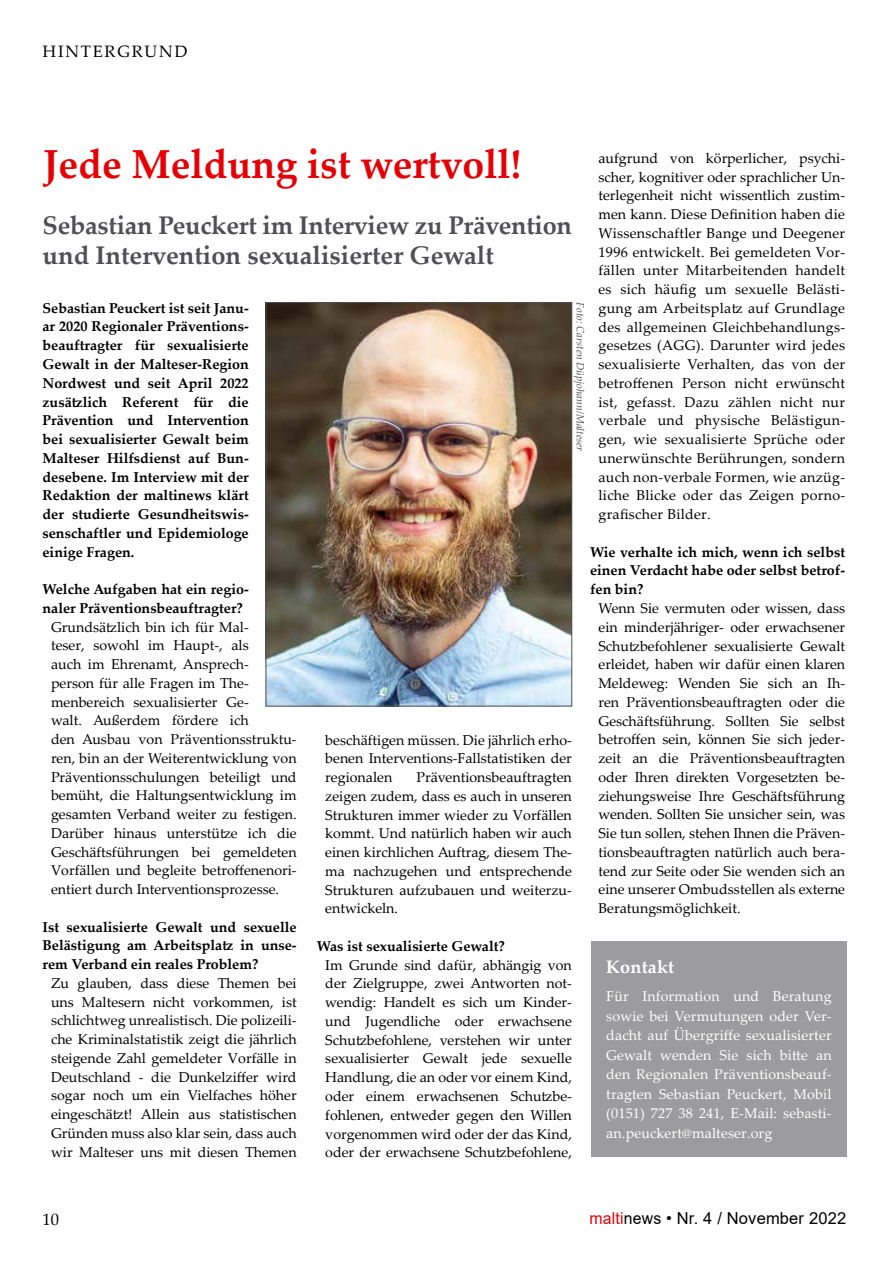
<style>
.page{position:relative;width:893px;height:1263px;background:#fff}
.page>*{position:absolute;margin:0;border:0;box-sizing:border-box;transform-origin:0 0}
.t1{font:700 40.5px "Palatino Linotype";color:#e60005}
.t2{font:700 25.5px/30px "Palatino Linotype";letter-spacing:-.01em;color:#504f53}
.t3{font:700 18px "Palatino Linotype";letter-spacing:.01em;color:#fff}
.t4{font:16.5px "Arial";letter-spacing:.01em;color:#000;scale:.96 1}
.t5{font:16.5px "Palatino Linotype";letter-spacing:.11em;color:#000}
.t6{font:14.25px/18.8px "Palatino Linotype";color:#000;text-align:justify}
.t7{font:700 14.25px/18.8px "Palatino Linotype";color:#000;text-align:justify}
.t8{font:14.25px/19.5px "Palatino Linotype";letter-spacing:.01em;color:#fff;text-align:justify}
.t9{font:italic 10.5px "Palatino Linotype";color:#504f53}
.s1{color:#e60005}
</style>
<div class="page">
<div style="left:591px;top:941px;width:255px;height:216px;background:#9c9ca0"></div>
<img style="left:268px;top:304px;width:302px;height:400px">
<div style="left:266px;top:302px;width:306px;height:404px;border:1px solid #504f53"></div>
<p class="t5" style="left:43px;top:39px;width:146px">Hintergrund</p>
<h1 class="t1" style="left:43px;top:135px;width:480px">Jede Meldung ist wertvoll!</h1>
<h2 class="t2" style="left:43px;top:210px;width:531px">Sebastian Peuckert im Interview zu Prävention und Intervention sexualisierter Gewalt</h2>
<p class="t6" style="left:598px;top:148px;width:248px">aufgrund von körperlicher, psychi&shy;scher, kognitiver oder sprachlicher Un&shy;terlegenheit nicht wissentlich zustim&shy;men kann. Diese Definition haben die Wissenschaftler Bange und Deegener 1996 entwickelt. Bei gemeldeten Vor&shy;fällen unter Mitarbeitenden handelt es sich häufig um sexuelle Belästi&shy;gung am Arbeitsplatz auf Grundlage des allgemeinen Gleichbehandlungs&shy;gesetzes (AGG). Darunter wird jedes sexualisierte Verhalten, das von der betroffenen Person nicht erwünscht ist, gefasst. Dazu zählen nicht nur verbale und physische Belästigun&shy;gen, wie sexualisierte Sprüche oder unerwünschte Berührungen, sondern auch non-verbale Formen, wie anzüg&shy;liche Blicke oder das Zeigen porno&shy;grafischer Bilder.</p>
<p class="t7" style="left:590px;top:542px;width:257px">Wie verhalte ich mich, wenn ich selbst einen Verdacht habe oder selbst betrof&shy;fen bin?</p>
<p class="t6" style="left:598px;top:598px;width:248px">Wenn Sie vermuten oder wissen, dass ein minderjähriger- oder erwachsener Schutzbefohlener sexualisierte Gewalt erleidet, haben wir dafür einen klaren Meldeweg: Wenden Sie sich an Ih&shy;ren Präventionsbeauftragten oder die Geschäftsführung. Sollten Sie selbst betroffen sein, können Sie sich jeder&shy;zeit an die Präventionsbeauftragten oder Ihren direkten Vorgesetzten be&shy;ziehungsweise Ihre Geschäftsführung wenden. Sollten Sie unsicher sein, was Sie tun sollen, stehen Ihnen die Präven&shy;tionsbeauftragten natürlich auch bera&shy;tend zur Seite oder Sie wenden sich an eine unserer Ombudsstellen als externe Beratungsmöglichkeit.</p>
<p class="t7" style="left:43px;top:298px;width:208px">Sebastian Peuckert ist seit Janu&shy;ar 2020 Regionaler Präventions&shy;beauftragter für sexualisierte Gewalt in der Malteser-Region Nordwest und seit April 2022 zusätzlich Referent für die Prävention und Intervention bei sexualisierter Gewalt beim Malteser Hilfsdienst auf Bun&shy;desebene. Im Interview mit der Redaktion der maltinews klärt der studierte Gesundheitswis&shy;senschaftler und Epidemiologe einige Fragen.</p>
<p class="t7" style="left:43px;top:579px;width:208px">Welche Aufgaben hat ein regio&shy;naler Präventionsbeauftragter?</p>
<p class="t6" style="left:51px;top:617px;width:247px;text-align:left">Grundsätzlich bin ich für Mal-<br>teser, sowohl im Haupt-, als<br>auch im Ehrenamt, Ansprech-<br>person für alle Fragen im The&shy;menbereich sexualisierter Ge-<br>walt. Außerdem fördere ich<br>den Ausbau von Präventionsstruktu&shy;ren, bin an der Weiterentwicklung von Präventionsschulungen beteiligt und bemüht, die Haltungsentwicklung im gesamten Verband weiter zu festigen.<br>Darüber hinaus unterstütze ich die Geschäftsführungen bei gemeldeten Vorfällen und begleite betroffenenori&shy;entiert durch Interventionsprozesse.</p>
<p class="t7" style="left:43px;top:917px;width:256px">Ist sexualisierte Gewalt und sexuelle Belästigung am Arbeitsplatz in unse&shy;rem Verband ein reales Problem?</p>
<p class="t6" style="left:51px;top:973px;width:247px">Zu glauben, dass diese Themen bei uns Maltesern nicht vorkommen, ist schlichtweg unrealistisch. Die polizeili&shy;che Kriminalstatistik zeigt die jährlich steigende Zahl gemeldeter Vorfälle in Deutschland - die Dunkelziffer wird sogar noch um ein Vielfaches höher eingeschätzt! Allein aus statistischen Gründen muss also klar sein, dass auch wir Malteser uns mit diesen Themen</p>
<p class="t9" style="left:588px;top:302px;width:150px;rotate:90deg">Foto: Carsten Düpjohann/Malteser</p>
<p class="t6" style="left:325px;top:730px;width:248px">beschäftigen müssen. Die jährlich erho&shy;benen Interventions-Fallstatistiken der regionalen</p>
<p class="t6" style="left:325px;top:767px;width:248px;text-indent:91px">Präventionsbeauftragten zeigen zudem, dass es auch in unseren Strukturen immer wieder zu Vorfällen kommt. Und natürlich haben wir auch einen kirchlichen Auftrag, diesem The&shy;ma nachzugehen und entsprechende Strukturen aufzubauen und weiterzu&shy;entwickeln.</p>
<p class="t7" style="left:317px;top:936px;width:190px">Was ist sexualisierte Gewalt?</p>
<p class="t6" style="left:325px;top:955px;width:248px">Im Grunde sind dafür, abhängig von der Zielgruppe, zwei Antworten not&shy;wendig: Handelt es sich um Kinder&shy;und Jugendliche oder erwachsene Schutzbefohlene, verstehen wir unter sexualisierter Gewalt jede sexuelle Handlung, die an oder vor einem Kind, oder einem erwachsenen Schutzbe&shy;fohlenen, entweder gegen den Willen vorgenommen wird oder der das Kind, oder der erwachsene Schutzbefohlene,</p>
<p class="t3" style="left:606px;top:954px;width:69px">Kontakt</p>
<p class="t8" style="left:606px;top:986px;width:227px">Für Information und Beratung sowie bei Vermutungen oder Ver&shy;dacht auf Übergriffe sexualisierter Gewalt wenden Sie sich bitte an den Regionalen Präventionsbeauf&shy;tragten Sebastian Peuckert, Mobil (0151) 727 38 241, E-Mail: sebasti&shy;an.peuckert@malteser.org</p>
<p class="t5" style="left:43px;top:1207px;width:18px">10</p>
<p class="t4" style="left:590px;top:1207px;width:269px"><span class="s1">malti</span>news • Nr. 4 / November 2022</p>
</div>
